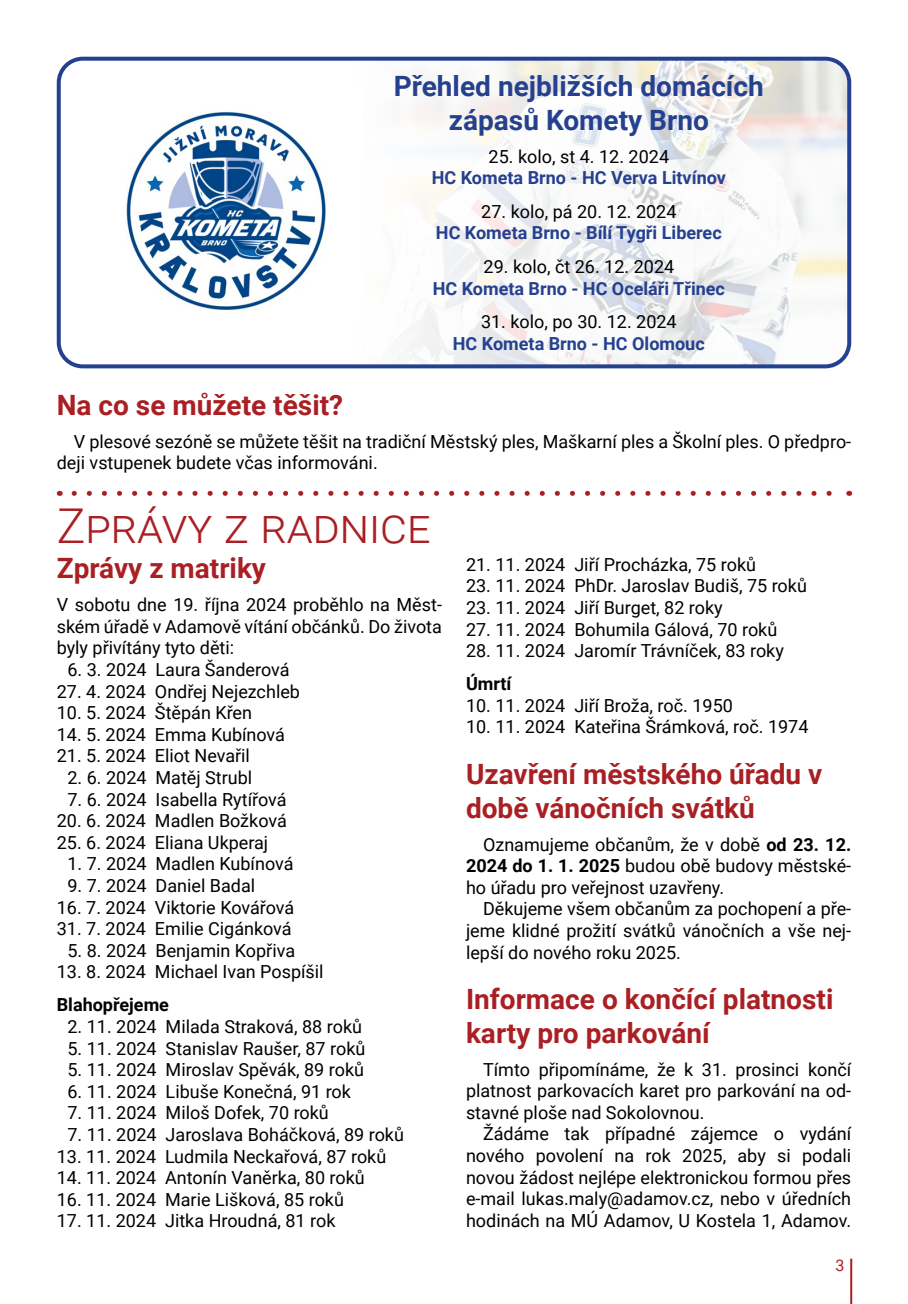
<style>
.page{position:relative;width:908px;height:1304px;background:#fff}
.page>*{position:absolute;margin:0;border:0;box-sizing:border-box;transform-origin:0 0}
.t1{font:300 48px "Roboto";color:#aa1f24}
.t2{font:700 28px/33.6px "Roboto";color:#aa1f24}
.t3{font:700 28px/33.6px "Roboto";color:#25408f;text-align:center}
.t4{font:18px/21.6px "Roboto";color:#000;text-align:justify}
.t5{font:700 18px "Roboto";color:#25408f}
.t6{font:700 18px "Roboto";color:#000}
.t7{font:16px "Roboto";color:#aa1f24}
.s1{font-weight:700}
</style>
<div class="page">
<hr style="left:849px;top:1259px;width:2px;height:45px;background:#aa1f24">
<img style="left:411px;top:59px;width:437px;height:307px">
<div style="left:57px;top:57px;width:793px;height:311px;border:4px solid #25408f;border-radius:24px"></div>
<img style="left:126px;top:112px;width:200px;height:198px">
<svg style="left:74px;top:491px;width:758px;height:5px"></svg>
<h2 class="t3" style="left:393px;top:68px;width:371px">Přehled nejbližších domácích zápasů Komety Brno</h2>
<p class="t4" style="left:488px;top:145px;width:182px">25. kolo, st 4. 12. 2024</p>
<p class="t5" style="left:431px;top:165px;width:295px">HC Kometa Brno - HC Verva Litvínov</p>
<p class="t4" style="left:481px;top:200px;width:197px">27. kolo, pá 20. 12. 2024</p>
<p class="t5" style="left:436px;top:220px;width:287px">HC Kometa Brno - Bílí Tygři Liberec</p>
<p class="t4" style="left:483px;top:255px;width:192px">29. kolo, čt 26. 12. 2024</p>
<p class="t5" style="left:432px;top:276px;width:294px">HC Kometa Brno - HC Oceláři Třinec</p>
<p class="t4" style="left:481px;top:310px;width:197px">31. kolo, po 30. 12. 2024</p>
<p class="t5" style="left:452px;top:331px;width:253px">HC Kometa Brno - HC Olomouc</p>
<h2 class="t2" style="left:57px;top:387px;width:288px">Na co se můžete těšit?</h2>
<p class="t4" style="left:57px;top:430px;width:795px;text-indent:17px">V plesové sezóně se můžete těšit na tradiční Městský ples, Maškarní ples a Školní ples. O předpro&shy;deji vstupenek budete včas informováni.</p>
<h1 class="t1" style="left:57px;top:492px;width:375px">Zprávy z radnice</h1>
<h2 class="t2" style="left:57px;top:551px;width:211px">Zprávy z matriky</h2>
<p class="t4" style="left:57px;top:593px;width:386px">V sobotu dne 19. října 2024 proběhlo na Měst&shy;ském úřadě v Adamově vítání občánků. Do života byly přivítány tyto děti:</p>
<p class="t4" style="left:67px;top:658px;width:223px">6. 3. 2024 Laura Šanderová</p>
<p class="t4" style="left:57px;top:680px;width:245px">27. 4. 2024 Ondřej Nejezchleb</p>
<p class="t4" style="left:57px;top:701px;width:197px">10. 5. 2024 Štěpán Křen</p>
<p class="t4" style="left:57px;top:723px;width:230px">14. 5. 2024 Emma Kubínová</p>
<p class="t4" style="left:57px;top:745px;width:195px">21. 5. 2024 Eliot Nevařil</p>
<p class="t4" style="left:67px;top:766px;width:186px">2. 6. 2024 Matěj Strubl</p>
<p class="t4" style="left:67px;top:788px;width:220px">7. 6. 2024 Isabella Rytířová</p>
<p class="t4" style="left:57px;top:809px;width:231px">20. 6. 2024 Madlen Božková</p>
<p class="t4" style="left:57px;top:831px;width:213px">25. 6. 2024 Eliana Ukperaj</p>
<p class="t4" style="left:67px;top:853px;width:227px">1. 7. 2024 Madlen Kubínová</p>
<p class="t4" style="left:67px;top:874px;width:189px">9. 7. 2024 Daniel Badal</p>
<p class="t4" style="left:57px;top:896px;width:239px">16. 7. 2024 Viktorie Kovářová</p>
<p class="t4" style="left:57px;top:917px;width:236px">31. 7. 2024 Emilie Cigánková</p>
<p class="t4" style="left:67px;top:939px;width:229px">5. 8. 2024 Benjamin Kopřiva</p>
<p class="t4" style="left:57px;top:961px;width:268px">13. 8. 2024 Michael Ivan Pospíšil</p>
<p class="t6" style="left:57px;top:992px;width:114px">Blahopřejeme</p>
<p class="t4" style="left:67px;top:1015px;width:296px">2. 11. 2024 Milada Straková, 88 roků</p>
<p class="t4" style="left:67px;top:1037px;width:299px">5. 11. 2024 Stanislav Raušer, 87 roků</p>
<p class="t4" style="left:67px;top:1058px;width:298px">5. 11. 2024 Miroslav Spěvák, 89 roků</p>
<p class="t4" style="left:67px;top:1080px;width:285px">6. 11. 2024 Libuše Konečná, 91 rok</p>
<p class="t4" style="left:67px;top:1102px;width:263px">7. 11. 2024 Miloš Dofek, 70 roků</p>
<p class="t4" style="left:67px;top:1123px;width:338px">7. 11. 2024 Jaroslava Boháčková, 89 roků</p>
<p class="t4" style="left:57px;top:1145px;width:331px">13. 11. 2024 Ludmila Neckařová, 87 roků</p>
<p class="t4" style="left:57px;top:1166px;width:309px">14. 11. 2024 Antonín Vaněrka, 80 roků</p>
<p class="t4" style="left:57px;top:1188px;width:288px">16. 11. 2024 Marie Lišková, 85 roků</p>
<p class="t4" style="left:57px;top:1210px;width:280px">17. 11. 2024 Jitka Hroudná, 81 rok</p>
<p class="t4" style="left:466px;top:553px;width:291px">21. 11. 2024 Jiří Procházka, 75 roků</p>
<p class="t4" style="left:466px;top:575px;width:342px">23. 11. 2024 PhDr. Jaroslav Budiš, 75 roků</p>
<p class="t4" style="left:466px;top:596px;width:258px">23. 11. 2024 Jiří Burget, 82 roky</p>
<p class="t4" style="left:466px;top:618px;width:313px">27. 11. 2024 Bohumila Gálová, 70 roků</p>
<p class="t4" style="left:466px;top:639px;width:319px">28. 11. 2024 Jaromír Trávníček, 83 roky</p>
<p class="t6" style="left:466px;top:671px;width:47px">Úmrtí</p>
<p class="t4" style="left:466px;top:694px;width:268px">10. 11. 2024 Jiří Broža, roč. 1950</p>
<p class="t4" style="left:466px;top:715px;width:344px">10. 11. 2024 Kateřina Šrámková, roč. 1974</p>
<h2 class="t2" style="left:466px;top:756px;width:358px">Uzavření městského úřadu v době vánočních svátků</h2>
<p class="t4" style="left:466px;top:833px;width:386px;text-indent:17px">Oznamujeme občanům, že v době <span class="s1">od 23. 12.<br>2024 do 1. 1. 2025</span> budou obě budovy městské&shy;ho úřadu pro veřejnost uzavřeny.</p>
<p class="t4" style="left:466px;top:897px;width:386px;text-indent:17px">Děkujeme všem občanům za pochopení a pře&shy;jeme klidné prožití svátků vánočních a vše nej&shy;lepší do nového roku 2025.</p>
<h2 class="t2" style="left:466px;top:981px;width:369px">Informace o končící platnosti karty pro parkování</h2>
<p class="t4" style="left:466px;top:1058px;width:386px;text-indent:17px">Tímto připomínáme, že k 31. prosinci končí platnost parkovacích karet pro parkování na od&shy;stavné ploše nad Sokolovnou.</p>
<p class="t4" style="left:466px;top:1123px;width:386px;text-indent:17px">Žádáme tak případné zájemce o vydání nového povolení na rok 2025, aby si podali novou žádost nejlépe elektronickou formou přes e-mail lukas.maly@adamov.cz, nebo v úředních hodinách na MÚ Adamov, U Kostela 1, Adamov.</p>
<p class="t7" style="left:835px;top:1254px;width:10px">3</p>
</div>
